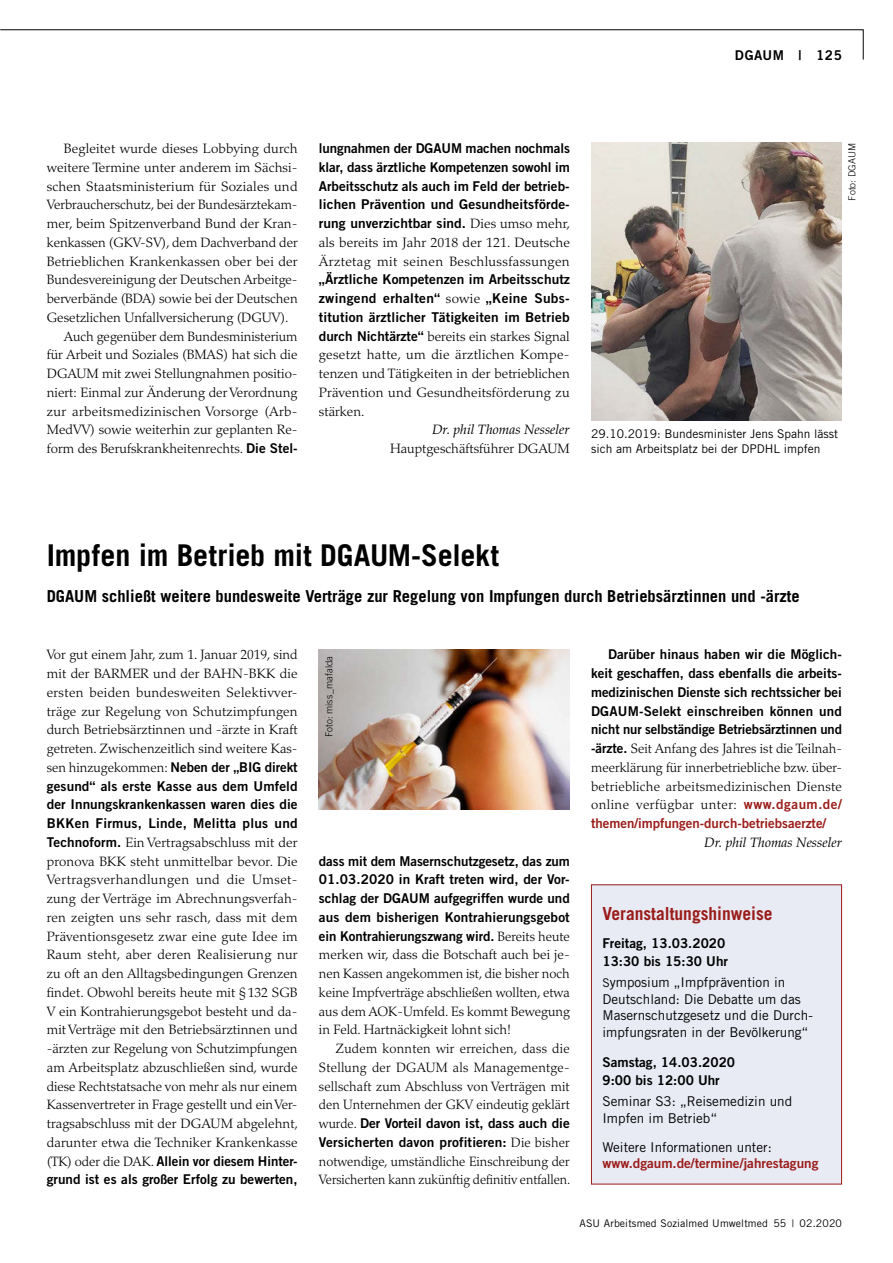
<style>
.page{position:relative;width:893px;height:1263px;background:#fff}
.page>*{position:absolute;margin:0;border:0;box-sizing:border-box;transform-origin:0 0}
.t1{font:700 30px "Trade Gothic LT Std";letter-spacing:-.005em;color:#000}
.t2{font:700 18px "Trade Gothic LT Std";color:#9a1c19}
.t3{font:700 16.5px "Trade Gothic LT Std";color:#000}
.t4{font:300 13.5px/18.8px "Palatino LT Std";color:#000;text-align:justify}
.t5{font:13.5px/18.8px "Trade Gothic LT Std Bd 2";letter-spacing:.005em;color:#000;text-align:justify}
.t6{font:13.5px/16.5px "Trade Gothic LT Std";color:#000}
.t7{font:300 13.5px/18.8px "Palatino LT Std";color:#000;scale:.96 1}
.t8{font:13.5px "Trade Gothic LT Std Bd 2";color:#9a1c19}
.t9{font:300 13.5px/18.8px "Palatino LT Std";letter-spacing:.025em;color:#000}
.t10{font:italic 13.5px "Palatino LT Std";color:#000}
.t11{font:300 13.5px "Palatino LT Std";letter-spacing:.02em;color:#000}
.t12{font:13.5px "Trade Gothic LT Std Bd 2";letter-spacing:.04em;color:#000}
.t13{font:12px/15px "Trade Gothic LT Std";color:#000}
.t14{font:10.5px "Trade Gothic LT Std";letter-spacing:.01em;color:#000}
.t15{font:300 9.75px "Trade Gothic LT Std";letter-spacing:.005em;color:#000}
.s1{font-family:"Trade Gothic LT Std Bd 2";font-weight:400}
.s2{font-family:"Palatino LT Std";font-weight:300}
.s3{font-family:"Trade Gothic LT Std Bd 2";font-weight:400;color:#9a1c19}
.s4{font-size:12px}
</style>
<div class="page">
<img style="left:591px;top:143px;width:251px;height:277px">
<div style="left:591px;top:885px;width:251px;height:299px;background:#e8eaf4"></div>
<div style="left:591px;top:884px;width:251px;height:300px;border:1px solid #9a1c19"></div>
<img style="left:319px;top:649px;width:251px;height:160px">
<svg style="left:0;top:29px;width:864px;height:31px"></svg>
<p class="t12" style="left:735px;top:46px;width:109px">DGAUM | -125</p>
<p class="t4" style="left:64px;top:139px;width:235px">Begleitet wurde dieses Lobbying durch</p>
<p class="t4" style="left:47px;top:158px;width:252px">weitere Termine unter anderem im Sächsi-</p>
<p class="t4" style="left:47px;top:177px;width:252px">schen Staatsministerium für Soziales und</p>
<p class="t4" style="left:47px;top:196px;width:252px">Verbraucherschutz, bei der Bundesärztekam-</p>
<p class="t4" style="left:47px;top:214px;width:252px">mer, beim Spitzenverband Bund der Kran-</p>
<p class="t4" style="left:47px;top:233px;width:253px">kenkassen (GKV-SV), dem Dachverband der</p>
<p class="t4" style="left:47px;top:252px;width:252px">Betrieblichen Krankenkassen ober bei der</p>
<p class="t4" style="left:47px;top:271px;width:252px">Bundesvereinigung der Deutschen Arbeitge-</p>
<p class="t4" style="left:47px;top:289px;width:253px">berverbände (BDA) sowie bei der Deutschen</p>
<p class="t4" style="left:47px;top:308px;width:243px">Gesetzlichen Unfallversicherung (DGUV).</p>
<p class="t4" style="left:64px;top:327px;width:235px">Auch gegenüber dem Bundesministerium</p>
<p class="t4" style="left:47px;top:346px;width:252px">für Arbeit und Soziales (BMAS) hat sich die</p>
<p class="t4" style="left:47px;top:364px;width:252px">DGAUM mit zwei Stellungnahmen positio-</p>
<p class="t4" style="left:47px;top:383px;width:252px">niert: Einmal zur Änderung der Verordnung</p>
<p class="t11" style="left:47px;top:403px;width:252px">zur arbeitsmedizinischen Vorsorge (Arb-</p>
<p class="t4" style="left:47px;top:421px;width:252px">MedVV) sowie weiterhin zur geplanten Re-</p>
<p class="t4" style="left:47px;top:439px;width:252px">form des Berufskrankheitenrechts. <span class="s1">Die Stel-</span></p>
<p class="t5" style="left:319px;top:139px;width:253px">lungnahmen der DGAUM machen nochmals klar, dass ärztliche Kompetenzen sowohl im Arbeitsschutz als auch im Feld der betrieb&shy;lichen Prävention und Gesundheitsförde&shy;rung unverzichtbar sind. <span class="s2">Dies umso mehr,</span></p>
<p class="t9" style="left:319px;top:233px;width:253px">als bereits im Jahr 2018 der 121. Deutsche<br>Ärztetag mit seinen Beschlussfassungen</p>
<p class="t5" style="left:319px;top:270px;width:253px">„Ärztliche Kompetenzen im Arbeitsschutz zwingend erhalten“ <span class="s2">sowie</span> „Keine Subs&shy;titution ärztlicher Tätigkeiten im Betrieb</p>
<p class="t4" style="left:319px;top:327px;width:253px"><span class="s1">durch Nichtärzte“</span> bereits ein starkes Signal gesetzt hatte, um die ärztlichen Kompe&shy;tenzen und Tätigkeiten in der betrieblichen Prävention und Gesundheitsförderung zu stärken.</p>
<p class="t10" style="left:432px;top:422px;width:139px">Dr. phil Thomas Nesseler</p>
<p class="t4" style="left:390px;top:439px;width:181px">Hauptgeschäftsführer DGAUM</p>
<p class="t15" style="left:846px;top:201px;width:59px;rotate:-90deg">Foto: DGAUM</p>
<p class="t13" style="left:591px;top:426px;width:248px">29.10.2019: Bundesminister Jens Spahn lässt sich am Arbeitsplatz bei der DPDHL impfen</p>
<h1 class="t1" style="left:47px;top:536px;width:454px">Impfen im Betrieb mit DGAUM-Selekt</h1>
<p class="t3" style="left:47px;top:586px;width:754px">DGAUM schließt weitere bundesweite Verträge zur Regelung von Impfungen durch Betriebsärztinnen und -ärzte</p>
<p class="t4" style="left:47px;top:646px;width:253px">Vor gut einem Jahr, zum 1. Januar 2019, sind mit der BARMER und der BAHN-BKK die ersten beiden bundesweiten Selektivver&shy;träge zur Regelung von Schutzimpfungen durch Betriebsärztinnen und -ärzte in Kraft getreten. Zwischenzeitlich sind weitere Kas-</p>
<p class="t5" style="left:47px;top:757px;width:252px"><span class="s2">sen hinzugekommen:</span> Neben der „BIG direkt gesund“ als erste Kasse aus dem Umfeld der Innungskrankenkassen waren dies die BKKen Firmus, Linde, Melitta plus und</p>
<p class="t4" style="left:47px;top:833px;width:253px"><span class="s1">Technoform.</span> Ein Vertragsabschluss mit der pronova BKK steht unmittelbar bevor. Die Vertragsverhandlungen und die Umset&shy;zung der Verträge im Abrechnungsverfah&shy;ren zeigten uns sehr rasch, dass mit dem Präventionsgesetz zwar eine gute Idee im Raum steht, aber deren Realisierung nur zu oft an den Alltagsbedingungen Grenzen findet. Obwohl bereits heute mit § 132 SGB V ein Kontrahierungsgebot besteht und da&shy;mit Verträge mit den Betriebsärztinnen und -ärzten zur Regelung von Schutzimpfungen am Arbeitsplatz abzuschließen sind, wurde diese Rechtstatsache von mehr als nur einem Kassenvertreter in Frage gestellt und ein Ver&shy;tragsabschluss mit der DGAUM abgelehnt, darunter etwa die Techniker Krankenkasse</p>
<p class="t5" style="left:47px;top:1151px;width:252px"><span class="s2">(TK) oder die DAK.</span> Allein vor diesem Hinter&shy;grund ist es als großer Erfolg zu bewerten,</p>
<p class="t15" style="left:323px;top:737px;width:83px;rotate:-90deg">Foto: miss_mafalda</p>
<p class="t5" style="left:319px;top:851px;width:253px">dass mit dem Masernschutzgesetz, das zum 01.03.2020 in Kraft treten wird, der Vor&shy;schlag der DGAUM aufgegriffen wurde und aus dem bisherigen Kontrahierungsgebot ein Kontrahierungszwang wird. <span class="s2">Bereits heute</span></p>
<p class="t4" style="left:319px;top:946px;width:252px">merken wir, dass die Botschaft auch bei je&shy;nen Kassen angekommen ist, die bisher noch keine Impfverträge abschließen wollten, etwa aus dem AOK-Umfeld. Es kommt Bewegung in Feld. Hartnäckigkeit lohnt sich!</p>
<p class="t4" style="left:319px;top:1039px;width:252px;text-indent:17px">Zudem konnten wir erreichen, dass die Stellung der DGAUM als Managementge&shy;sellschaft zum Abschluss von Verträgen mit den Unternehmen der GKV eindeutig geklärt</p>
<p class="t5" style="left:319px;top:1114px;width:252px"><span class="s2">wurde.</span> Der Vorteil davon ist, dass auch die<br>Versicherten davon profitieren: <span class="s2">Die bisher</span></p>
<p class="t7" style="left:319px;top:1152px;width:263px">notwendige, umständliche Einschreibung der<br>Versicherten kann zukünftig definitiv entfallen.</p>
<p class="t5" style="left:591px;top:645px;width:252px;text-indent:17px">Darüber hinaus haben wir die Möglich&shy;keit geschaffen, dass ebenfalls die arbeits&shy;medizinischen Dienste sich rechtssicher bei DGAUM-Selekt einschreiben können und nicht nur selbständige Betriebsärztinnen und</p>
<p class="t4" style="left:591px;top:739px;width:252px"><span class="s1">-ärzte.</span> Seit Anfang des Jahres ist die Teilnah&shy;meerklärung für innerbetriebliche bzw. über&shy;betriebliche arbeitsmedizinischen Dienste online verfügbar unter: <span class="s3">www.dgaum.de/</span></p>
<p class="t8" style="left:591px;top:815px;width:237px">themen/impfungen-durch-betriebsaerzte/</p>
<p class="t10" style="left:704px;top:834px;width:139px">Dr. phil Thomas Nesseler</p>
<h2 class="t2" style="left:602px;top:903px;width:172px">Veranstaltungshinweise</h2>
<p class="t5" style="left:602px;top:934px;width:127px;line-height:18px">Freitag, 13.03.2020<br>13:30 bis 15:30 Uhr</p>
<p class="t6" style="left:602px;top:974px;width:212px"><span class="s4">S</span>ymposium „Impfprävention in Deutschland: Die Debatte um das Masernschutzgesetz und die Durch&shy;impfungsraten in der Bevölkerung“</p>
<p class="t5" style="left:602px;top:1053px;width:134px;line-height:18px">Samstag, 14.03.2020<br>9:00 bis 12:00 Uhr</p>
<p class="t6" style="left:602px;top:1093px;width:191px">Seminar S3: „Reisemedizin und<br>Impfen im Betrieb“</p>
<p class="t6" style="left:602px;top:1139px;width:171px">Weitere Informationen unter:</p>
<p class="t8" style="left:602px;top:1155px;width:218px">www.dgaum.de/termine/jahrestagung</p>
<p class="t14" style="left:579px;top:1217px;width:264px">ASU Arbeitsmed Sozialmed Umweltmed 55 | 02.2020</p>
</div>
